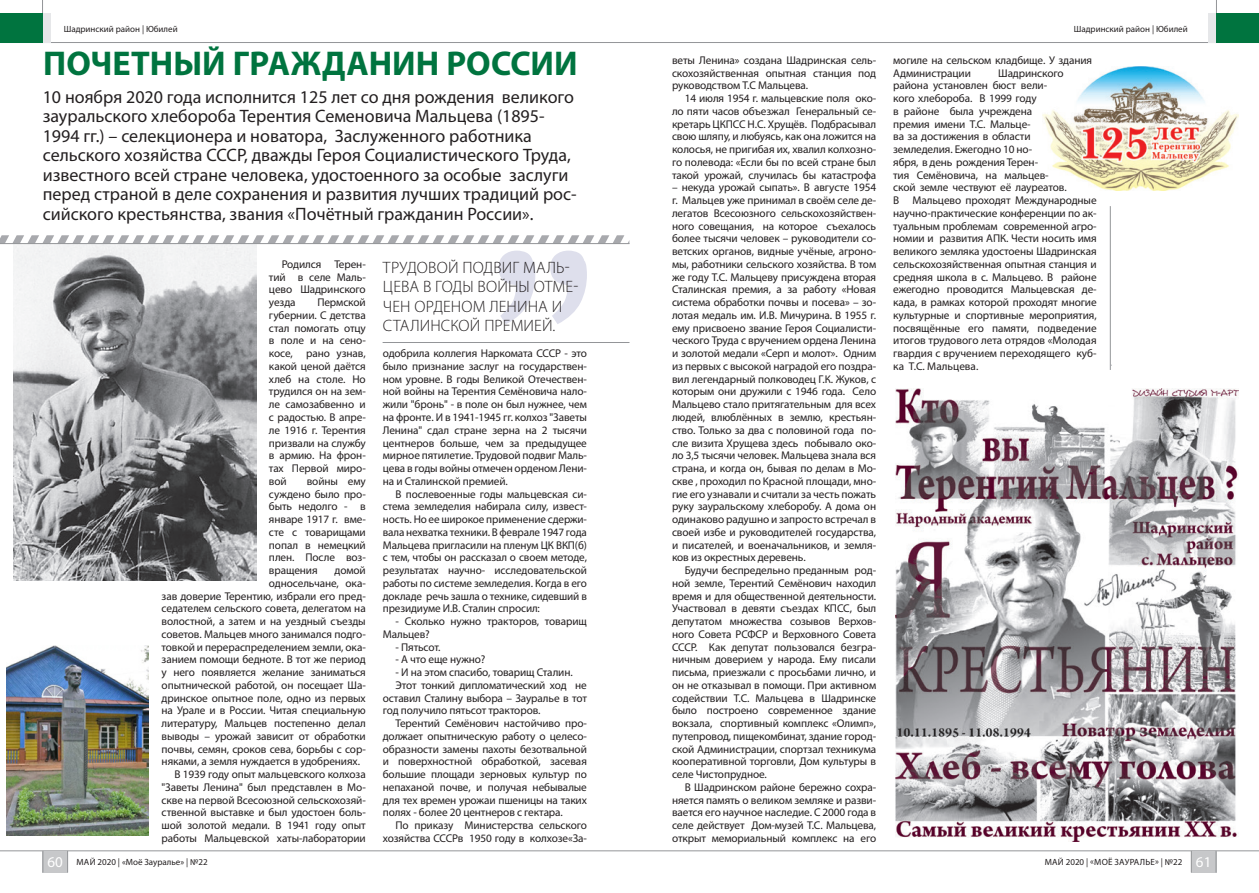
<style>
.page{position:relative;width:1259px;height:893px;background:#fff}
.page>*{position:absolute;margin:0;border:0;box-sizing:border-box;transform-origin:0 0}
.t1{font:700 34.5px "Myriad Pro";color:#00743f}
.t2{font:18px/19.5px "Myriad Pro";color:#231f20}
.t3{font:300 16.5px/19.5px "Myriad Pro";letter-spacing:.005em;color:#231f20}
.t4{font:11.25px/12.8px "Myriad Pro";letter-spacing:-.01em;color:#231f20;text-align:justify}
.t5{font:9px "Myriad Pro";color:#231f20}
.s1{font-size:15px;color:#fff}
</style>
<div class="page">
<hr style="left:0;top:42px;width:1259px;height:1px;background:#939598">
<hr style="left:0;top:850px;width:1259px;height:1px;background:#939598">
<hr style="left:1216px;top:0;width:1px;height:43px;background:#939598">
<hr style="left:42px;top:0;width:1px;height:43px;background:#939598">
<div style="left:1208px;top:13px;width:8px;height:30px;background:#e6e7e9"></div>
<div style="left:43px;top:13px;width:8px;height:30px;background:#e6e7e9"></div>
<div style="left:43px;top:851px;width:25px;height:21px;background:#c7c8ca"></div>
<div style="left:1191px;top:851px;width:25px;height:21px;background:#c7c8ca"></div>
<svg style="left:43px;top:851px;width:1px;height:21px"></svg>
<svg style="left:1191px;top:851px;width:1px;height:21px"></svg>
<svg style="left:67px;top:851px;width:1px;height:21px"></svg>
<svg style="left:1215px;top:851px;width:1px;height:21px"></svg>
<img style="left:1042px;top:67px;width:196px;height:124px">
<div style="left:1216px;top:13px;width:43px;height:30px;background:#00743f"></div>
<img style="left:895px;top:389px;width:343px;height:453px">
<img style="left:13px;top:244px;width:243px;height:337px">
<div style="left:0;top:13px;width:43px;height:30px;background:#00743f"></div>
<svg style="left:0;top:235px;width:629px;height:8px"></svg>
<hr style="left:0;top:243px;width:629px;height:1px;background:#939598">
<img style="left:6px;top:645px;width:143px;height:190px">
<hr style="left:1110px;top:206px;width:1px;height:164px;background:#939598">
<svg style="left:498px;top:251px;width:89px;height:73px"></svg>
<hr style="left:382px;top:342px;width:247px;height:1px;background:#939598">
<p class="t5" style="left:64px;top:24px;width:115px">Шадринский район | Юбилей</p>
<p class="t5" style="left:1073px;top:24px;width:115px">Шадринский район | Юбилей</p>
<p class="t1" style="left:43px;top:41px;width:536px">ПОЧЕТНЫЙ ГРАЖДАНИН РОССИИ</p>
<p class="t2" style="left:43px;top:87px;width:535px">10 ноября 2020 года исполнится 125 лет со дня рождения великого зауральского хлебороба Терентия Семеновича Мальцева (1895- 1994 гг.) – селекционера и новатора, Заслуженного работника сельского хозяйства СССР, дважды Героя Социалистического Труда, известного всей стране человека, удостоенного за особые заслуги перед страной в деле сохранения и развития лучших традиций рос&shy;сийского крестьянства, звания «Почётный гражданин России».</p>
<p class="t3" style="left:383px;top:257px;width:197px">ТРУДОВОЙ ПОДВИГ МАЛЬ-<br>ЦЕВА В ГОДЫ ВОЙНЫ ОТМЕ-<br>ЧЕН ОРДЕНОМ ЛЕНИНА И<br>СТАЛИНСКОЙ ПРЕМИЕЙ.</p>
<p class="t4" style="left:893px;top:53px;width:200px">могиле на сельском кладбище. У здания<br>Администрации</p>
<p class="t4" style="left:672px;top:53px;width:206px">веты Ленина» создана Шадринская сель&shy;скохозяйственная опытная станция под руководством Т.С Мальцева.</p>
<p class="t4" style="left:672px;top:92px;width:206px;text-indent:13px">14 июля 1954 г. мальцевские поля око&shy;ло пяти часов объезжал Генеральный се&shy;кретарь ЦКПСС Н.С. Хрущёв. Подбрасывал свою шляпу, и любуясь, как она ложится на колосья, не пригибая их, хвалил колхозно&shy;го полевода: «Если бы по всей стране был такой урожай, случилась бы катастрофа</p>
<p class="t4" style="left:672px;top:181px;width:206px">– некуда урожай сыпать». В августе 1954 г. Мальцев уже принимал в своём селе де&shy;легатов Всесоюзного сельскохозяйствен&shy;ного совещания, на которое съехалось более тысячи человек – руководители со&shy;ветских органов, видные учёные, агроно&shy;мы, работники сельского хозяйства. В том же году Т.С. Мальцеву присуждена вторая Сталинская премия, а за работу «Новая система обработки почвы и посева» – зо&shy;лотая медаль им. И.В. Мичурина. В 1955 г. ему присвоено звание Героя Социалисти&shy;ческого Труда с вручением ордена Ленина и золотой медали «Серп и молот». Одним из первых с высокой наградой его поздра&shy;вил легендарный полководец Г.К. Жуков, с которым они дружили с 1946 года. Село Мальцево стало притягательным для всех людей, влюблённых в землю, крестьян&shy;ство. Только за два с половиной года по&shy;сле визита Хрущева здесь побывало око&shy;ло 3,5 тысячи человек. Мальцева знала вся страна, и когда он, бывая по делам в Мо&shy;скве , проходил по Красной площади, мно&shy;гие его узнавали и считали за честь пожать руку зауральскому хлеборобу. А дома он одинаково радушно и запросто встречал в своей избе и руководителей государства, и писателей, и военачальников, и земля&shy;ков из окрестных деревень.</p>
<p class="t4" style="left:672px;top:564px;width:206px;text-indent:13px">Будучи беспредельно преданным род&shy;ной земле, Терентий Семёнович находил время и для общественной деятельности.<br>Участвовал в девяти съездах КПСС, был депутатом множества созывов Верхов&shy;ного Совета РСФСР и Верховного Совета СССР. Как депутат пользовался безгра&shy;ничным доверием у народа. Ему писали письма, приезжали с просьбами лично, и он не отказывал в помощи. При активном содействии Т.С. Мальцева в Шадринске было построено современное здание вокзала, спортивный комплекс «Олимп», путепровод, пищекомбинат, здание город&shy;ской Администрации, спортзал техникума кооперативной торговли, Дом культуры в селе Чистопрудное.</p>
<p class="t4" style="left:672px;top:781px;width:206px;text-indent:13px">В Шадринском районе бережно сохра&shy;няется память о великом земляке и разви&shy;вается его научное наследие. С 2000 года в селе действует Дом-музей Т.С. Мальцева, открыт мемориальный комплекс на его</p>
<p class="t4" style="left:893px;top:66px;width:205px;text-align:left;text-indent:105px">Шадринского района установлен бюст вели-<br>кого хлебороба. В 1999 году<br>в районе была учреждена<br>премия имени Т.С. Мальце-<br>ва за достижения в области<br>земледелия. Ежегодно 10 но-<br>ября, в день рождения Терен-<br>тия Семёновича, на мальцев-<br>ской земле чествуют её лауреатов.<br>В Мальцево проходят Международные научно-практические конференции по ак&shy;туальным проблемам современной агро&shy;номии и развития АПК. Чести носить имя великого земляка удостоены Шадринская сельскохозяйственная опытная станция и средняя школа в с. Мальцево. В районе ежегодно проводится Мальцевская де&shy;када, в рамках которой проходят многие культурные и спортивные мероприятия, посвящённые его памяти, подведение итогов трудового лета отрядов «Молодая гвардия с вручением переходящего куб&shy;ка Т.С. Мальцева.</p>
<p class="t4" style="left:269px;top:258px;width:98px;text-indent:13px">Родился Терен&shy;тий в селе Маль&shy;цево Шадринского уезда</p>
<p class="t4" style="left:269px;top:296px;width:98px;text-indent:48px">Пермской губернии. С детства стал помогать отцу в поле и на сено&shy;косе, рано узнав, какой ценой даётся хлеб на столе. Но трудился он на зем&shy;ле самозабвенно и с радостью. В апре&shy;ле 1916 г. Терентия призвали на службу в армию. На фрон&shy;тах Первой миро&shy;вой</p>
<p class="t4" style="left:383px;top:347px;width:206px">одобрила коллегия Наркомата СССР - это было признание заслуг на государствен&shy;ном уровне. В годы Великой Отечествен&shy;ной войны на Терентия Семёновича нало&shy;жили "бронь" - в поле он был нужнее, чем на фронте. И в 1941-1945 гг. колхоз "Заветы Ленина" сдал стране зерна на 2 тысячи центнеров больше, чем за предыдущее мирное пятилетие. Трудовой подвиг Маль&shy;цева в годы войны отмечен орденом Лени&shy;на и Сталинской премией.</p>
<p class="t4" style="left:383px;top:487px;width:206px;text-indent:13px">В послевоенные годы мальцевская си&shy;стема земледелия набирала силу, извест&shy;ность. Но ее широкое применение сдержи&shy;вала нехватка техники. В феврале 1947 года Мальцева пригласили на пленум ЦК ВКП(б) с тем, чтобы он рассказал о своем методе, результатах научно- исследовательской работы по системе земледелия. Когда в его докладе речь зашла о технике, сидевший в президиуме И.В. Сталин спросил:</p>
<p class="t4" style="left:383px;top:615px;width:206px;text-indent:13px">- Сколько нужно тракторов, товарищ<br>Мальцев?</p>
<p class="t4" style="left:395px;top:640px;width:46px">- Пятьсот.</p>
<p class="t4" style="left:395px;top:653px;width:91px">- А что еще нужно?</p>
<p class="t4" style="left:395px;top:666px;width:179px">- И на этом спасибо, товарищ Сталин.</p>
<p class="t4" style="left:383px;top:678px;width:206px;text-indent:13px">Этот тонкий дипломатический ход не оставил Сталину выбора – Зауралье в тот год получило пятьсот тракторов.</p>
<p class="t4" style="left:383px;top:717px;width:206px;text-indent:13px">Терентий Семёнович настойчиво про&shy;должает опытническую работу о целесо&shy;образности замены пахоты безотвальной и поверхностной обработкой, засевая большие площади зерновых культур по непаханой почве, и получая небывалые для тех времен урожаи пшеницы на таких полях - более 20 центнеров с гектара.</p>
<p class="t4" style="left:383px;top:819px;width:206px;text-align:right">По приказу Министерства сельского хозяйства СССРв 1950 году в колхозе«За-</p>
<p class="t4" style="left:269px;top:474px;width:98px;text-indent:38px">войны ему суждено было про&shy;быть недолго - в январе 1917 г. вме&shy;сте с товарищами попал в немецкий плен. После воз&shy;вращения</p>
<p class="t4" style="left:334px;top:564px;width:33px">домой</p>
<p class="t4" style="left:269px;top:576px;width:98px">односельчане, ока-</p>
<p class="t4" style="left:162px;top:589px;width:206px">зав доверие Терентию, избрали его пред-</p>
<p class="t4" style="left:162px;top:602px;width:206px">седателем сельского совета, делегатом на</p>
<p class="t4" style="left:162px;top:615px;width:206px">волостной, а затем и на уездный съезды</p>
<p class="t4" style="left:162px;top:627px;width:206px">советов. Мальцев много занимался подго-</p>
<p class="t4" style="left:162px;top:640px;width:206px">товкой и перераспределением земли, ока-</p>
<p class="t4" style="left:162px;top:653px;width:206px">занием помощи бедноте. В тот же период</p>
<p class="t4" style="left:162px;top:666px;width:206px">у него появляется желание заниматься</p>
<p class="t4" style="left:162px;top:678px;width:206px">опытнической работой, он посещает Ша-</p>
<p class="t4" style="left:162px;top:691px;width:206px">дринское опытное поле, одно из первых</p>
<p class="t4" style="left:162px;top:704px;width:206px">на Урале и в России. Читая специальную</p>
<p class="t4" style="left:162px;top:717px;width:206px">литературу, Мальцев постепенно делал</p>
<p class="t4" style="left:162px;top:730px;width:206px">выводы – урожай зависит от обработки</p>
<p class="t4" style="left:162px;top:742px;width:206px">почвы, семян, сроков сева, борьбы с сор-</p>
<p class="t4" style="left:162px;top:755px;width:200px">няками, а земля нуждается в удобрениях.</p>
<p class="t4" style="left:162px;top:768px;width:206px;text-indent:13px">В 1939 году опыт мальцевского колхоза "Заветы Ленина" был представлен в Мо&shy;скве на первой Всесоюзной сельскохозяй&shy;ственной выставке и был удостоен боль&shy;шой золотой медали. В 1941 году опыт работы Мальцевской хаты-лаборатории</p>
<p class="t5" style="left:48px;top:857px;width:162px"><span class="s1">60</span> МАЙ 2020 | «Моё Зауралье» | №22</p>
<p class="t5" style="left:1044px;top:857px;width:168px">МАЙ 2020 | «МОЁ ЗАУРАЛЬЕ» | №22 <span class="s1">61</span></p>
</div>
